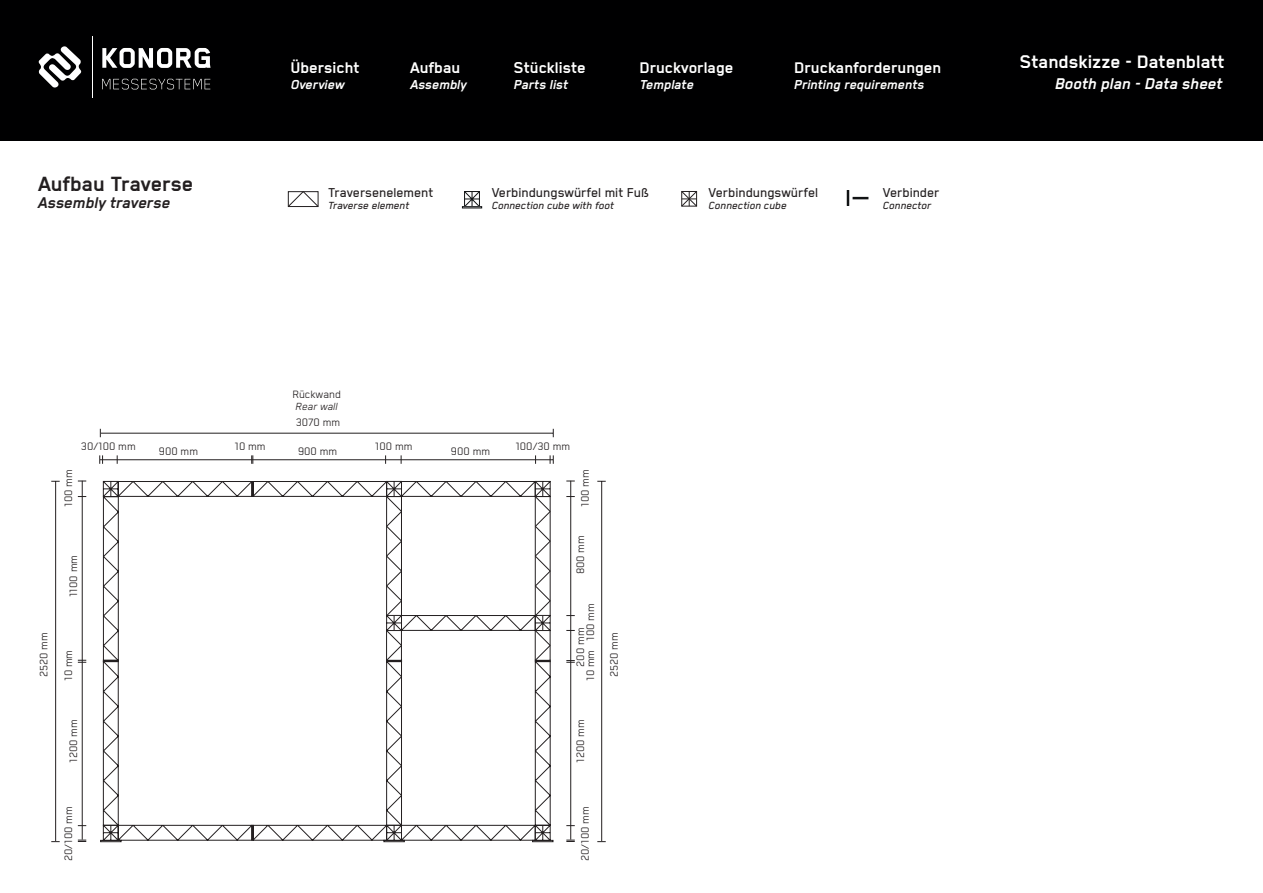
<style>
.page{position:relative;width:1263px;height:893px;background:#fff}
.page>*{position:absolute;margin:0;border:0;box-sizing:border-box;transform-origin:0 0}
.t1{font:700 24px "Blender";color:#231f20}
.t2{font:700 21px "Blender";color:#fff}
.t3{font:700 18px "Blender";color:#fff}
.t4{font:italic 700 18px "Blender";color:#fff}
.t5{font:italic 700 18px "Blender";color:#231f20}
.t6{font:500 15px "Blender";color:#231f20}
.t7{font:italic 700 15px "Blender";color:#fff}
.t8{font:12.3px "Blender";color:#231f20}
.t9{font:italic 500 12px "Blender";color:#231f20}
.t10{font:italic 12px "Blender";color:#231f20}
</style>
<div class="page">
<div style="left:0;top:0;width:1263px;height:140px;background:#000001"></div>
<svg style="left:38px;top:46px;width:44px;height:42px"></svg>
<svg style="left:102px;top:48px;width:109px;height:20px"></svg>
<svg style="left:102px;top:79px;width:108px;height:10px"></svg>
<hr style="left:92px;top:36px;width:1px;height:62px;background:#fff">
<hr style="left:101px;top:433px;width:452px;height:1px;background:#231f20">
<hr style="left:55px;top:482px;width:1px;height:359px;background:#231f20">
<hr style="left:601px;top:482px;width:1px;height:359px;background:#231f20">
<hr style="left:100px;top:459px;width:453px;height:1px;background:#231f20">
<hr style="left:82px;top:481px;width:1px;height:359px;background:#231f20">
<hr style="left:570px;top:481px;width:1px;height:359px;background:#231f20">
<svg style="left:99px;top:455px;width:4px;height:9px"></svg>
<svg style="left:78px;top:840px;width:8px;height:2px"></svg>
<svg style="left:566px;top:840px;width:9px;height:2px"></svg>
<svg style="left:251px;top:455px;width:3px;height:9px"></svg>
<svg style="left:78px;top:660px;width:8px;height:3px"></svg>
<svg style="left:566px;top:660px;width:9px;height:3px"></svg>
<svg style="left:550px;top:455px;width:4px;height:9px"></svg>
<svg style="left:681px;top:191px;width:16px;height:16px"></svg>
<svg style="left:288px;top:191px;width:31px;height:16px"></svg>
<svg style="left:847px;top:190px;width:21px;height:16px"></svg>
<svg style="left:464px;top:191px;width:16px;height:15px"></svg>
<div style="left:462px;top:206px;width:20px;height:2px;border:1px solid #111314"></div>
<svg style="left:100px;top:481px;width:432px;height:361px"></svg>
<svg style="left:251px;top:481px;width:2px;height:15px"></svg>
<svg style="left:251px;top:826px;width:2px;height:14px"></svg>
<svg style="left:103px;top:496px;width:299px;height:330px"></svg>
<svg style="left:103px;top:660px;width:16px;height:2px"></svg>
<svg style="left:386px;top:630px;width:16px;height:32px"></svg>
<svg style="left:386px;top:496px;width:16px;height:120px"></svg>
<svg style="left:532px;top:481px;width:21px;height:361px"></svg>
<p class="t1" style="left:38px;top:171px;width:157px">Aufbau Traverse</p>
<p class="t5" style="left:38px;top:193px;width:134px">Assembly traverse</p>
<h3 class="t3" style="left:290px;top:58px;width:71px">Übersicht</h3>
<h3 class="t3" style="left:410px;top:58px;width:52px">Aufbau</h3>
<h3 class="t3" style="left:514px;top:58px;width:74px">Stückliste</h3>
<h3 class="t3" style="left:639px;top:58px;width:95px">Druckvorlage</h3>
<p class="t7" style="left:291px;top:77px;width:55px">Overview</p>
<p class="t7" style="left:410px;top:77px;width:58px">Assembly</p>
<p class="t7" style="left:514px;top:77px;width:56px">Parts list</p>
<p class="t7" style="left:640px;top:77px;width:56px">Template</p>
<h3 class="t3" style="left:794px;top:58px;width:149px">Druckanforderungen</h3>
<p class="t7" style="left:794px;top:77px;width:132px">Printing requirements</p>
<p class="t6" style="left:328px;top:184px;width:107px">Traversenelement</p>
<p class="t9" style="left:328px;top:199px;width:83px">Traverse element</p>
<p class="t6" style="left:492px;top:184px;width:159px">Verbindungswürfel mit Fuß</p>
<p class="t9" style="left:492px;top:199px;width:124px">Connection cube with foot</p>
<p class="t6" style="left:709px;top:184px;width:111px">Verbindungswürfel</p>
<p class="t9" style="left:709px;top:199px;width:80px">Connection cube</p>
<p class="t6" style="left:883px;top:184px;width:58px">Verbinder</p>
<p class="t9" style="left:883px;top:199px;width:50px">Connector</p>
<p class="t8" style="left:81px;top:440px;width:56px">30/100 mm</p>
<p class="t8" style="left:159px;top:445px;width:41px">900 mm</p>
<p class="t8" style="left:292px;top:388px;width:50px">Rückwand</p>
<p class="t10" style="left:296px;top:400px;width:44px">Rear wall</p>
<p class="t8" style="left:296px;top:416px;width:46px">3070 mm</p>
<p class="t8" style="left:234px;top:440px;width:33px">10 mm</p>
<p class="t8" style="left:375px;top:440px;width:39px">100 mm</p>
<p class="t8" style="left:298px;top:445px;width:41px">900 mm</p>
<p class="t8" style="left:451px;top:445px;width:41px">900 mm</p>
<p class="t8" style="left:515px;top:440px;width:56px">100/30 mm</p>
<p class="t8" style="left:62px;top:507px;width:39px;rotate:-90deg">100 mm</p>
<p class="t8" style="left:579px;top:507px;width:39px;rotate:-90deg">100 mm</p>
<p class="t8" style="left:67px;top:597px;width:44px;rotate:-90deg">1100 mm</p>
<p class="t8" style="left:574px;top:574px;width:41px;rotate:-90deg">800 mm</p>
<p class="t8" style="left:584px;top:641px;width:39px;rotate:-90deg">100 mm</p>
<p class="t8" style="left:574px;top:667px;width:41px;rotate:-90deg">200 mm</p>
<p class="t8" style="left:37px;top:677px;width:46px;rotate:-90deg">2520 mm</p>
<p class="t8" style="left:608px;top:677px;width:46px;rotate:-90deg">2520 mm</p>
<p class="t8" style="left:62px;top:681px;width:33px;rotate:-90deg">10 mm</p>
<p class="t8" style="left:584px;top:681px;width:33px;rotate:-90deg">10 mm</p>
<p class="t8" style="left:67px;top:763px;width:45px;rotate:-90deg">1200 mm</p>
<p class="t8" style="left:574px;top:763px;width:45px;rotate:-90deg">1200 mm</p>
<p class="t8" style="left:62px;top:861px;width:56px;rotate:-90deg">20/100 mm</p>
<p class="t8" style="left:579px;top:861px;width:56px;rotate:-90deg">20/100 mm</p>
<h2 class="t2" style="left:1019px;top:50px;width:207px">Standskizze - Datenblatt</h2>
<h3 class="t4" style="left:1055px;top:74px;width:169px">Booth plan - Data sheet</h3>
</div>
